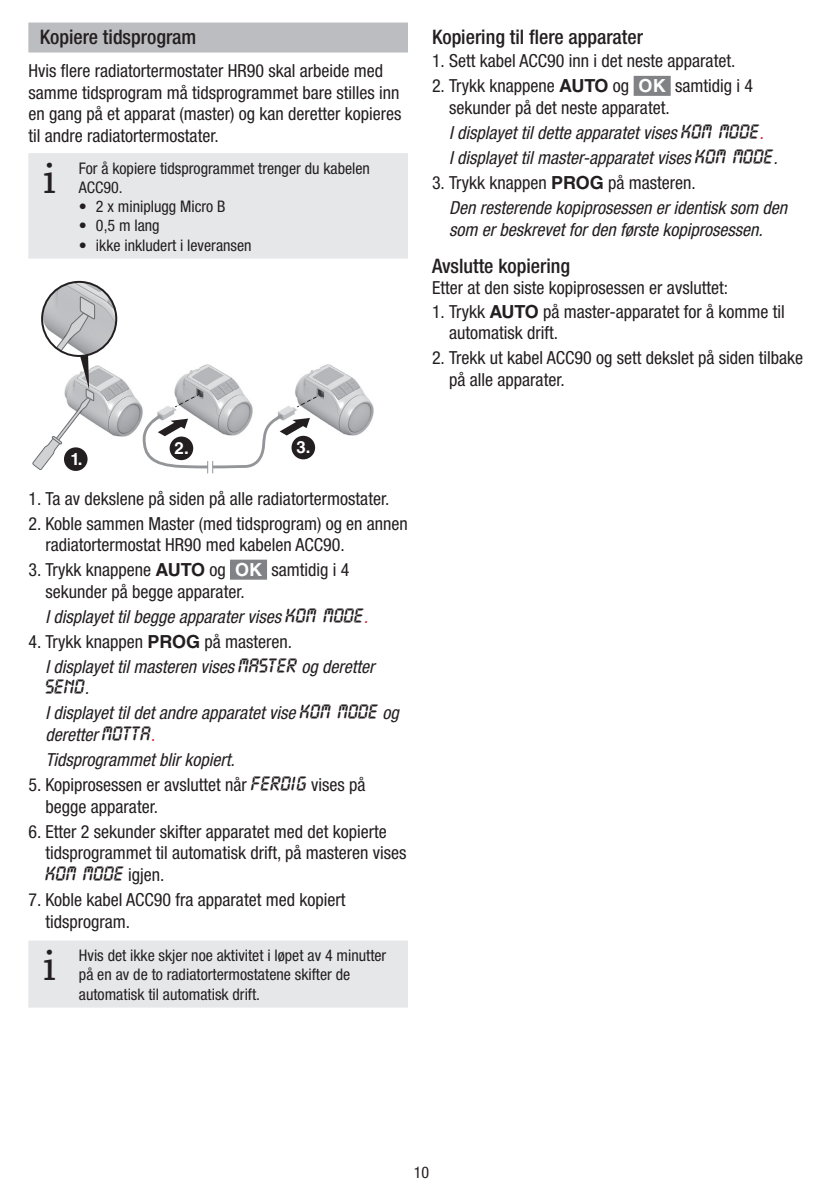
<style>
.page{position:relative;width:840px;height:1191px;background:#fff}
.page>*{position:absolute;margin:0;border:0;box-sizing:border-box;transform-origin:0 0}
.t1{font:48px "Chaparral Pro";color:#231f20}
.t2{font:500 condensed 20px "Helvetica Neue";color:#231f20}
.t3{font:condensed 18px/21.6px "Helvetica Neue";color:#231f20}
.t4{font:italic condensed 18px/25px "Helvetica Neue";color:#231f20}
.t5{font:700 16.8px "Helvetica LT Std";color:#fff}
.t6{font:condensed 16px/19.2px "Helvetica Neue";color:#231f20}
.t7{font:14px "Display";color:#231f20}
.s1{font-family:"Helvetica LT Std";font-weight:700;font-stretch:normal}
.s2{font-family:"Helvetica LT Std";font-weight:700;font-stretch:normal;color:#fff}
.s3{color:#d1232a}
.s4{font-style:normal}
.s5{font-family:"Helvetica LT Std";font-weight:700;font-style:normal;font-stretch:normal}
.s6{font-family:"Helvetica Neue";font-style:italic;font-stretch:condensed;font-size:18px}
.s7{font-family:"Helvetica Neue";font-stretch:condensed;font-size:18px}
</style>
<div class="page">
<div style="left:28px;top:23px;width:380px;height:30px;background:#bcbdc0"></div>
<div style="left:230px;top:559px;width:37px;height:20px;background:#808285"></div>
<div style="left:28px;top:153px;width:380px;height:106px;background:#e6e7e9"></div>
<img style="left:95px;top:364px;width:158px;height:76px">
<div style="left:291px;top:436px;width:24px;height:23px;background:#231f20;border-radius:50%"></div>
<svg style="left:174px;top:394px;width:25px;height:14px"></svg>
<img style="left:278px;top:364px;width:96px;height:76px">
<svg style="left:296px;top:394px;width:25px;height:14px"></svg>
<img style="left:42px;top:282px;width:74px;height:74px;border-radius:37px">
<div style="left:41px;top:281px;width:76px;height:76px;border:2px solid #231f20;border-radius:50%"></div>
<svg style="left:143px;top:414px;width:167px;height:59px"></svg>
<svg style="left:33px;top:297px;width:62px;height:173px"></svg>
<div style="left:28px;top:940px;width:380px;height:67px;background:#e6e7e9"></div>
<div style="left:633px;top:76px;width:37px;height:20px;background:#808285"></div>
<p class="t2" style="left:40px;top:25px;width:158px">Kopiere tidsprogram</p>
<p class="t3" style="left:28px;top:60px;width:374px">Hvis flere radiatortermostater HR90 skal arbeide med samme tidsprogram må tidsprogrammet bare stilles inn en gang på et apparat (master) og kan deretter kopieres til andre radiatortermostater.</p>
<h1 class="t1" style="left:43px;top:151px;width:14px">i</h1>
<p class="t6" style="left:79px;top:158px;width:292px">For å kopiere tidsprogrammet trenger du kabelen<br>ACC90.</p>
<p class="t6" style="left:79px;top:197px;width:148px">• 2 x miniplugg Micro B</p>
<p class="t6" style="left:79px;top:216px;width:82px">• 0,5 m lang</p>
<p class="t6" style="left:79px;top:235px;width:174px">• ikke inkludert i leveransen</p>
<p class="t5" style="left:296px;top:437px;width:16px">3.</p>
<p class="t3" style="left:28px;top:487px;width:362px">1. Ta av dekslene på siden på alle radiatortermostater.</p>
<p class="t3" style="left:45px;top:512px;width:364px;text-indent:-17px">2. Koble sammen Master (med tidsprogram) og en annen radiatortermostat HR90 med kabelen ACC90.</p>
<p class="t3" style="left:45px;top:559px;width:305px;text-indent:-17px">3. Trykk knappene <span class="s1">AUTO</span> og <span class="s2">OK</span> samtidig i 4 sekunder på begge apparater.</p>
<p class="t4" style="left:45px;top:604px;width:324px">I displayet til begge apparater vises <sup>KOM</sup> <sup>MODE</sup><span class="s3">.</span></p>
<p class="t4" style="left:45px;top:629px;width:330px;text-indent:-17px"><span class="s4">4. Trykk knappen</span> <span class="s5">PROG</span> <span class="s4">på masteren.<br></span>I displayet til masteren vises <sup>MASTER</sup> og deretter</p>
<p class="t7" style="left:45px;top:679px;width:45px">SEND<span class="s6">.</span></p>
<p class="t4" style="left:45px;top:702px;width:355px;line-height:21.6px">I displayet til det andre apparatet vise <sup>KOM</sup> <sup>MODE</sup> og deretter <sup>MOTTA</sup><span class="s3">.</span></p>
<p class="t4" style="left:45px;top:747px;width:191px">Tidsprogrammet blir kopiert.</p>
<p class="t3" style="left:45px;top:773px;width:321px;text-indent:-17px">5. Kopiprosessen er avsluttet når <sup>FERDIG</sup> vises på begge apparater.</p>
<p class="t3" style="left:45px;top:820px;width:362px;text-indent:-17px">6. Etter 2 sekunder skifter apparatet med det kopierte tidsprogrammet til automatisk drift, på masteren vises</p>
<p class="t7" style="left:45px;top:865px;width:120px">KOM MODE <span class="s7">igjen.</span></p>
<p class="t3" style="left:45px;top:888px;width:301px;text-indent:-17px">7. Koble kabel ACC90 fra apparatet med kopiert tidsprogram.</p>
<h1 class="t1" style="left:43px;top:938px;width:14px">i</h1>
<p class="t6" style="left:79px;top:945px;width:309px">Hvis det ikke skjer noe aktivitet i løpet av 4 minutter på en av de to radiatortermostatene skifter de automatisk til automatisk drift.</p>
<p class="t5" style="left:174px;top:437px;width:16px">2.</p>
<p class="t5" style="left:70px;top:448px;width:13px">1.</p>
<p class="t2" style="left:432px;top:25px;width:212px">Kopiering til flere apparater</p>
<p class="t3" style="left:432px;top:50px;width:305px">1. Sett kabel ACC90 inn i det neste apparatet.</p>
<p class="t3" style="left:449px;top:75px;width:305px;text-indent:-17px">2. Trykk knappene <span class="s1">AUTO</span> og <span class="s2">OK</span> samtidig i 4 sekunder på det neste apparatet.</p>
<p class="t4" style="left:449px;top:120px;width:330px">I displayet til dette apparatet vises <sup>KOM</sup> <sup>MODE</sup><span class="s3">.<br></span>I displayet til master-apparatet vises <sup>KOM</sup> <sup>MODE</sup>.</p>
<p class="t4" style="left:449px;top:170px;width:339px;text-indent:-17px"><span class="s4">3. Trykk knappen</span> <span class="s5">PROG</span> <span class="s4">på masteren.<br></span>Den resterende kopiprosessen er identisk som den</p>
<p class="t4" style="left:449px;top:217px;width:315px">som er beskrevet for den første kopiprosessen.</p>
<p class="t2" style="left:432px;top:254px;width:139px">Avslutte kopiering</p>
<p class="t3" style="left:432px;top:277px;width:297px">Etter at den siste kopiprosessen er avsluttet:</p>
<p class="t3" style="left:449px;top:300px;width:337px;text-indent:-17px">1. Trykk <span class="s1">AUTO</span> på master-apparatet for å komme til automatisk drift.</p>
<p class="t3" style="left:449px;top:347px;width:355px;text-indent:-17px">2. Trekk ut kabel ACC90 og sett dekslet på siden tilbake på alle apparater.</p>
<p class="t6" style="left:413px;top:1162px;width:17px">10</p>
</div>
